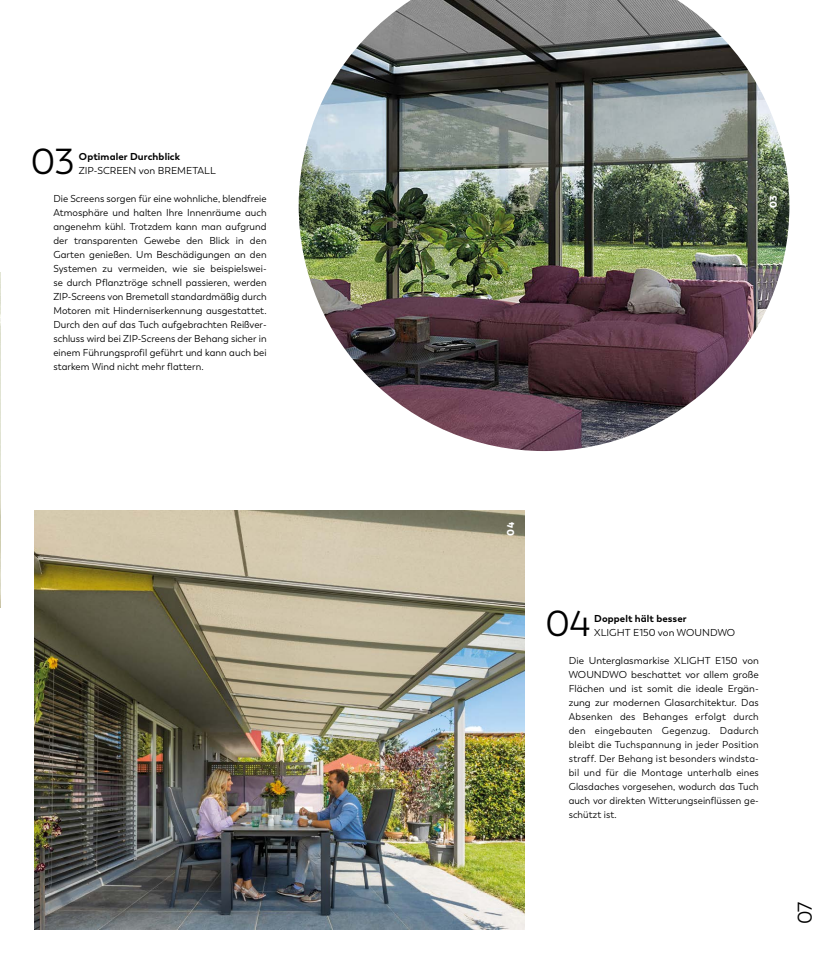
<style>
.page{position:relative;width:823px;height:964px;background:#fff}
.page>*{position:absolute;margin:0;border:0;box-sizing:border-box;transform-origin:0 0}
.t1{font:36px "Trenda";color:#000}
.t2{font:19.8px "Trenda";color:#000}
.t3{font:10px/14px "Trenda";letter-spacing:.005em;color:#000;text-align:justify}
.t4{font:700 10px "Trenda";letter-spacing:.01em;color:#000}
.t5{font:900 10px "Trenda";color:#fff}
</style>
<div class="page">
<img style="left:298px;top:0;width:490px;height:451px">
<img style="left:34px;top:510px;width:490px;height:420px">
<img style="left:0;top:272px;width:1px;height:336px">
<h1 class="t1" style="left:31px;top:141px;width:45px">03</h1>
<p class="t4" style="left:79px;top:150px;width:103px">Optimaler Durchblick</p>
<p class="t3" style="left:79px;top:164px;width:138px">ZIP-SCREEN von BREMETALL</p>
<p class="t3" style="left:53px;top:192px;width:215px">Die Screens sorgen für eine wohnliche, blendfreie Atmosphäre und halten Ihre Innenräume auch angenehm kühl. Trotzdem kann man aufgrund der transparenten Gewebe den Blick in den Garten genießen. Um Beschädigungen an den Systemen zu vermeiden, wie sie beispielswei&shy;se durch Pflanztröge schnell passieren, werden ZIP-Screens von Bremetall standardmäßig durch Motoren mit Hinderniserkennung ausgestattet.<br>Durch den auf das Tuch aufgebrachten Reißver&shy;schluss wird bei ZIP-Screens der Behang sicher in einem Führungsprofil geführt und kann auch bei starkem Wind nicht mehr flattern.</p>
<p class="t5" style="left:766px;top:208px;width:14px;rotate:-90deg">03</p>
<p class="t5" style="left:503px;top:535px;width:15px;rotate:-90deg">04</p>
<h1 class="t1" style="left:545px;top:603px;width:47px">04</h1>
<p class="t4" style="left:594px;top:612px;width:94px">Doppelt hält besser</p>
<p class="t3" style="left:594px;top:626px;width:142px">XLIGHT E150 von WOUNDWO</p>
<p class="t3" style="left:568px;top:654px;width:191px">Die Unterglasmarkise XLIGHT E150 von WOUNDWO beschattet vor allem große Flächen und ist somit die ideale Ergän&shy;zung zur modernen Glasarchitektur. Das Absenken des Behanges erfolgt durch den eingebauten Gegenzug. Dadurch bleibt die Tuchspannung in jeder Position straff. Der Behang ist besonders windsta&shy;bil und für die Montage unterhalb eines Glasdaches vorgesehen, wodurch das Tuch auch vor direkten Witterungseinflüssen ge&shy;schützt ist.</p>
<h2 class="t2" style="left:792px;top:924px;width:24px;rotate:-90deg">07</h2>
</div>
